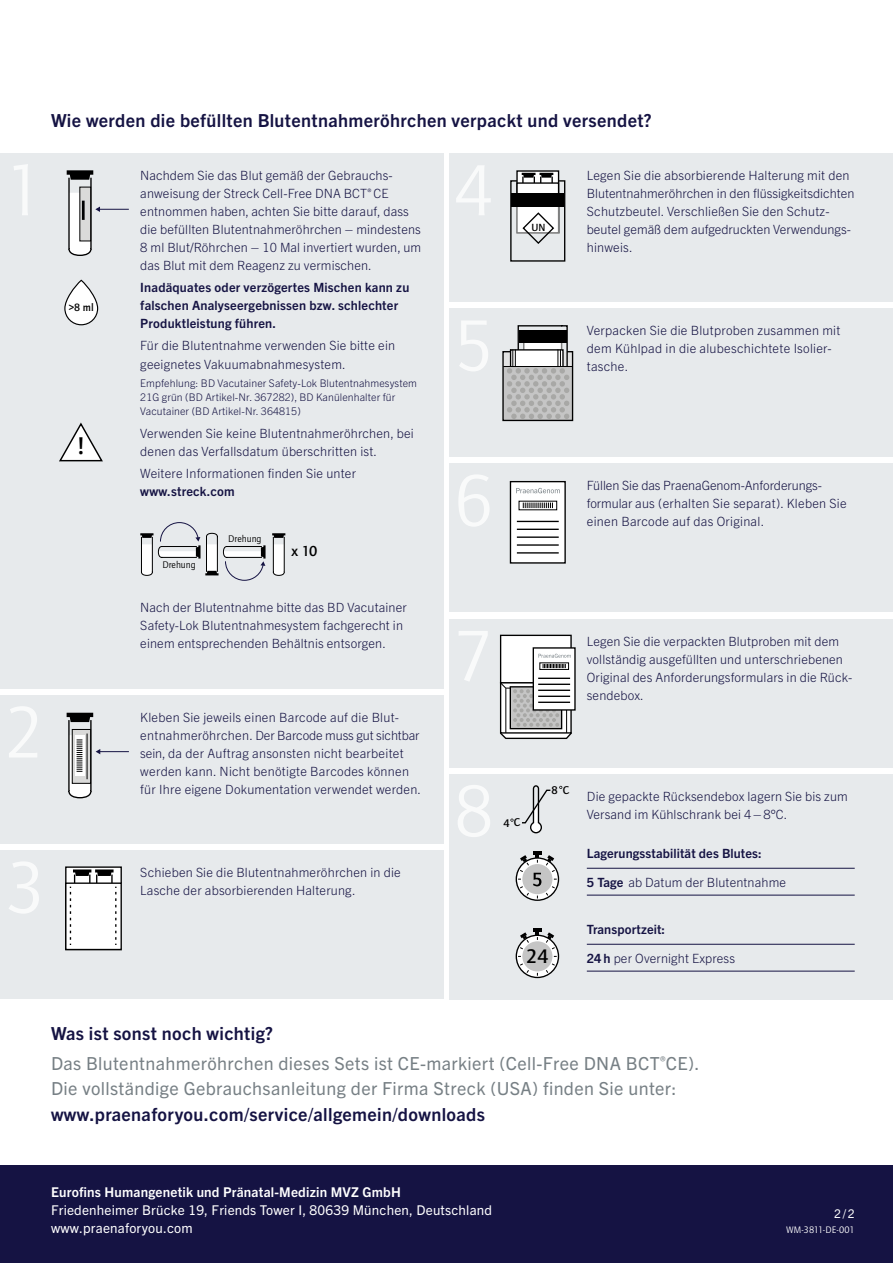
<style>
.page{position:relative;width:893px;height:1263px;background:#fff}
.page>*{position:absolute;margin:0;border:0;box-sizing:border-box;transform-origin:0 0}
.t1{font:600 23.25px "Open Sans";color:#000}
.t2{font:700 20.25px "Quay Itc T";color:#000}
.t3{font:18px/29.7px "Trade Gothic Next LT Pro";letter-spacing:.02em;color:#778085}
.t4{font:700 18px "Trade Gothic Next LT Pro";letter-spacing:.02em;color:#151343}
.t5{font:700 15px "Quay Itc T";color:#000}
.t6{font:13.5px/18px "Trade Gothic Next LT Pro";letter-spacing:.015em;color:#fff}
.t7{font:700 13.5px "Trade Gothic Next LT Pro";letter-spacing:.015em;color:#fff}
.t8{font:300 12.75px/18px "Trade Gothic Next LT Pro";letter-spacing:.01em;color:#151343}
.t9{font:700 12.75px/18px "Trade Gothic Next LT Pro";letter-spacing:.015em;color:#151343}
.t10{font:12px "Trade Gothic Next LT Pro";color:#fff}
.t11{font:700 11.55px "Quay Itc T";color:#000}
.t12{font:700 10.95px "Quay Itc T";color:#000}
.t13{font:700 10.8px "Quay Itc T";color:#000}
.t14{font:300 10.5px/14.2px "Trade Gothic Next LT Pro";letter-spacing:.01em;color:#151343}
.t15{font:9.9px "Quay Itc T";color:#000}
.t16{font:9.75px "Quay Itc T";letter-spacing:.01em;color:#fff}
.s1{font-weight:700}
.s2{font-weight:700;color:#151343}
</style>
<div class="page">
<div style="left:0;top:153px;width:443px;height:536px;background:#e7eaec"></div>
<div style="left:450px;top:308px;width:443px;height:149px;background:#e7eaec"></div>
<div style="left:450px;top:463px;width:443px;height:149px;background:#e7eaec"></div>
<div style="left:450px;top:153px;width:443px;height:149px;background:#e7eaec"></div>
<hr style="left:99px;top:209px;width:30px;height:1px;background:#151343">
<svg style="left:67px;top:170px;width:33px;height:86px"></svg>
<hr style="left:82px;top:201px;width:3px;height:19px;background:#000">
<svg style="left:65px;top:280px;width:33px;height:45px"></svg>
<div style="left:64px;top:280px;width:34px;height:45px;border:1px solid #000;border-radius:16px"></div>
<svg style="left:59px;top:422px;width:44px;height:40px"></svg>
<svg style="left:272px;top:533px;width:13px;height:43px"></svg>
<svg style="left:140px;top:522px;width:126px;height:59px"></svg>
<svg style="left:510px;top:173px;width:55px;height:89px"></svg>
<svg style="left:502px;top:325px;width:71px;height:96px;background:#a8a8a8"></svg>
<hr style="left:503px;top:366px;width:70px;height:1px;background:#000">
<div style="left:450px;top:619px;width:443px;height:148px;background:#e7eaec"></div>
<div style="left:450px;top:774px;width:443px;height:225px;background:#e7eaec"></div>
<div style="left:0;top:850px;width:443px;height:149px;background:#e7eaec"></div>
<div style="left:0;top:695px;width:443px;height:149px;background:#e7eaec"></div>
<svg style="left:67px;top:713px;width:62px;height:85px"></svg>
<div style="left:66px;top:867px;width:55px;height:82px;background:#fff"></div>
<div style="left:65px;top:866px;width:57px;height:84px;border:1px solid #000"></div>
<div style="left:65px;top:882px;width:57px;height:68px;border:1px solid #000"></div>
<svg style="left:70px;top:869px;width:46px;height:76px"></svg>
<div style="left:501px;top:635px;width:70px;height:48px;background:#fff"></div>
<div style="left:500px;top:635px;width:72px;height:48px;border:1px solid #000"></div>
<svg style="left:500px;top:681px;width:72px;height:58px;background:#acacac"></svg>
<div style="left:533px;top:648px;width:42px;height:62px;background:#fff"></div>
<div style="left:533px;top:647px;width:43px;height:64px;border:1px solid #000"></div>
<hr style="left:538px;top:678px;width:32px;height:1px;background:#000">
<hr style="left:538px;top:684px;width:32px;height:1px;background:#000">
<hr style="left:538px;top:696px;width:32px;height:1px;background:#000">
<hr style="left:538px;top:690px;width:32px;height:1px;background:#000">
<hr style="left:538px;top:702px;width:32px;height:1px;background:#000">
<div style="left:539px;top:662px;width:30px;height:8px;border:1px solid #000"></div>
<svg style="left:543px;top:664px;width:23px;height:4px"></svg>
<svg style="left:538px;top:654px;width:33px;height:4px"></svg>
<svg style="left:522px;top:785px;width:29px;height:49px"></svg>
<div style="left:510px;top:482px;width:55px;height:81px;background:#fff"></div>
<div style="left:510px;top:481px;width:56px;height:83px;border:1px solid #000"></div>
<hr style="left:517px;top:521px;width:42px;height:1px;background:#000">
<hr style="left:517px;top:529px;width:42px;height:1px;background:#000">
<hr style="left:517px;top:544px;width:42px;height:2px;background:#000">
<hr style="left:517px;top:536px;width:42px;height:2px;background:#000">
<hr style="left:517px;top:552px;width:42px;height:2px;background:#000">
<svg style="left:523px;top:503px;width:30px;height:5px"></svg>
<svg style="left:516px;top:488px;width:44px;height:5px"></svg>
<div style="left:0;top:1165px;width:893px;height:98px;background:#151343"></div>
<svg style="left:516px;top:858px;width:42px;height:42px"></svg>
<div style="left:516px;top:857px;width:43px;height:44px;border:1px solid #000;border-radius:50%"></div>
<svg style="left:518px;top:851px;width:39px;height:47px"></svg>
<svg style="left:516px;top:935px;width:42px;height:42px"></svg>
<div style="left:516px;top:934px;width:43px;height:44px;border:1px solid #000;border-radius:50%"></div>
<div style="left:522px;top:941px;width:30px;height:30px;background:#c5c5c5;border-radius:50%"></div>
<svg style="left:519px;top:963px;width:10px;height:10px"></svg>
<svg style="left:545px;top:963px;width:10px;height:10px"></svg>
<svg style="left:519px;top:929px;width:36px;height:21px"></svg>
<hr style="left:587px;top:868px;width:268px;height:1px;background:#151343">
<hr style="left:587px;top:895px;width:268px;height:1px;background:#151343">
<hr style="left:587px;top:944px;width:268px;height:1px;background:#151343">
<hr style="left:587px;top:971px;width:268px;height:1px;background:#151343">
<h3 class="t4" style="left:51px;top:107px;width:602px">Wie werden die befüllten Blutentnahmeröhrchen verpackt und versendet?</h3>
<p class="t12" style="left:69px;top:301px;width:27px">&gt;8 ml</p>
<h1 class="t1" style="left:78px;top:430px;width:8px">!</h1>
<p class="t8" style="left:140px;top:165px;width:282px">Nachdem Sie das Blut gemäß der Gebrauchs&shy;anweisung der Streck Cell-Free DNA BCT<sup>®</sup> CE entnommen haben, achten Sie bitte darauf, dass die befüllten Blutentnahmeröhrchen – mindestens 8 ml Blut/Röhrchen – 10 Mal invertiert wurden, um das Blut mit dem Reagenz zu vermischen.</p>
<p class="t9" style="left:140px;top:278px;width:271px">Inadäquates oder verzögertes Mischen kann zu falschen Analyseergebnissen bzw. schlechter<br>Produktleistung führen.</p>
<p class="t8" style="left:140px;top:336px;width:256px">Für die Blutentnahme verwenden Sie bitte ein geeignetes Vakuumabnahmesystem.</p>
<p class="t14" style="left:140px;top:375px;width:278px">Empfehlung: BD Vacutainer Safety-Lok Blutentnahmesystem<br>21G grün (BD Artikel-Nr. 367282), BD Kanülenhalter für<br>Vacutainer (BD Artikel-Nr. 364815)</p>
<p class="t8" style="left:140px;top:423px;width:275px">Verwenden Sie keine Blutentnahmeröhrchen, bei denen das Verfallsdatum überschritten ist.</p>
<p class="t8" style="left:140px;top:463px;width:217px">Weitere Informationen finden Sie unter</p>
<p class="t9" style="left:140px;top:481px;width:96px">www.streck.com</p>
<p class="t15" style="left:162px;top:559px;width:35px">Drehung</p>
<p class="t15" style="left:228px;top:532px;width:35px">Drehung</p>
<p class="t5" style="left:291px;top:542px;width:27px">x 10</p>
<p class="t8" style="left:140px;top:598px;width:268px">Nach der Blutentnahme bitte das BD Vacutainer<br>Safety-Lok Blutentnahmesystem fachgerecht in einem entsprechenden Behältnis entsorgen.</p>
<p class="t8" style="left:140px;top:708px;width:282px">Kleben Sie jeweils einen Barcode auf die Blut&shy;entnahmeröhrchen. Der Barcode muss gut sichtbar sein, da der Auftrag ansonsten nicht bearbeitet werden kann. Nicht benötigte Barcodes können für Ihre eigene Dokumentation verwendet werden.</p>
<p class="t8" style="left:140px;top:863px;width:262px">Schieben Sie die Blutentnahmeröhrchen in die<br>Lasche der absorbierenden Halterung.</p>
<p class="t13" style="left:531px;top:222px;width:16px">UN</p>
<p class="t8" style="left:587px;top:165px;width:269px">Legen Sie die absorbierende Halterung mit den Blutentnahmeröhrchen in den flüssigkeitsdichten Schutzbeutel. Verschließen Sie den Schutz&shy;beutel gemäß dem aufgedruckten Verwendungs&shy;hinweis.</p>
<p class="t8" style="left:587px;top:321px;width:255px">Verpacken Sie die Blutproben zusammen mit dem Kühlpad in die alubeschichtete Isolier&shy;tasche.</p>
<p class="t8" style="left:587px;top:476px;width:261px">Füllen Sie das PraenaGenom-Anforderungs&shy;formular aus (erhalten Sie separat). Kleben Sie einen Barcode auf das Original.</p>
<p class="t8" style="left:587px;top:631px;width:267px">Legen Sie die verpackten Blutproben mit dem vollständig ausgefüllten und unterschriebenen Original des Anforderungsformulars in die Rück&shy;sendebox.</p>
<p class="t11" style="left:503px;top:816px;width:19px">4 C</p>
<p class="t11" style="left:552px;top:783px;width:19px">8 C</p>
<h2 class="t2" style="left:526px;top:945px;width:24px">24</h2>
<p class="t8" style="left:587px;top:786px;width:263px">Die gepackte Rücksendebox lagern Sie bis zum<br>Versand im Kühlschrank bei 4–8°C.</p>
<p class="t9" style="left:587px;top:843px;width:176px">Lagerungsstabilität des Blutes:</p>
<p class="t8" style="left:587px;top:872px;width:201px"><span class="s1">5 Tage</span> ab Datum der Blutentnahme</p>
<p class="t9" style="left:587px;top:919px;width:80px">Transportzeit:</p>
<p class="t8" style="left:587px;top:948px;width:150px"><span class="s1">24 h</span> per Overnight Express</p>
<h3 class="t3" style="left:51px;top:1017px;width:650px"><span class="s2">Was ist sonst noch wichtig?<br></span>Das Blutentnahmeröhrchen dieses Sets ist CE-markiert (Cell-Free DNA BCT<sup>®</sup>CE).</h3>
<h3 class="t3" style="left:51px;top:1073px;width:627px">Die vollständige Gebrauchsanleitung der Firma Streck (USA) finden Sie unter:</h3>
<h3 class="t4" style="left:51px;top:1102px;width:436px">www.praenaforyou.com/service/allgemein/downloads</h3>
<p class="t7" style="left:51px;top:1183px;width:351px">Eurofins Humangenetik und Pränatal-Medizin MVZ GmbH</p>
<p class="t6" style="left:51px;top:1200px;width:443px">Friedenheimer Brücke 19, Friends Tower I, 80639 München, Deutschland www.praenaforyou.com</p>
<p class="t10" style="left:834px;top:1205px;width:22px">2/2</p>
<p class="t16" style="left:786px;top:1224px;width:70px">WM-3811-DE-001</p>
</div>
